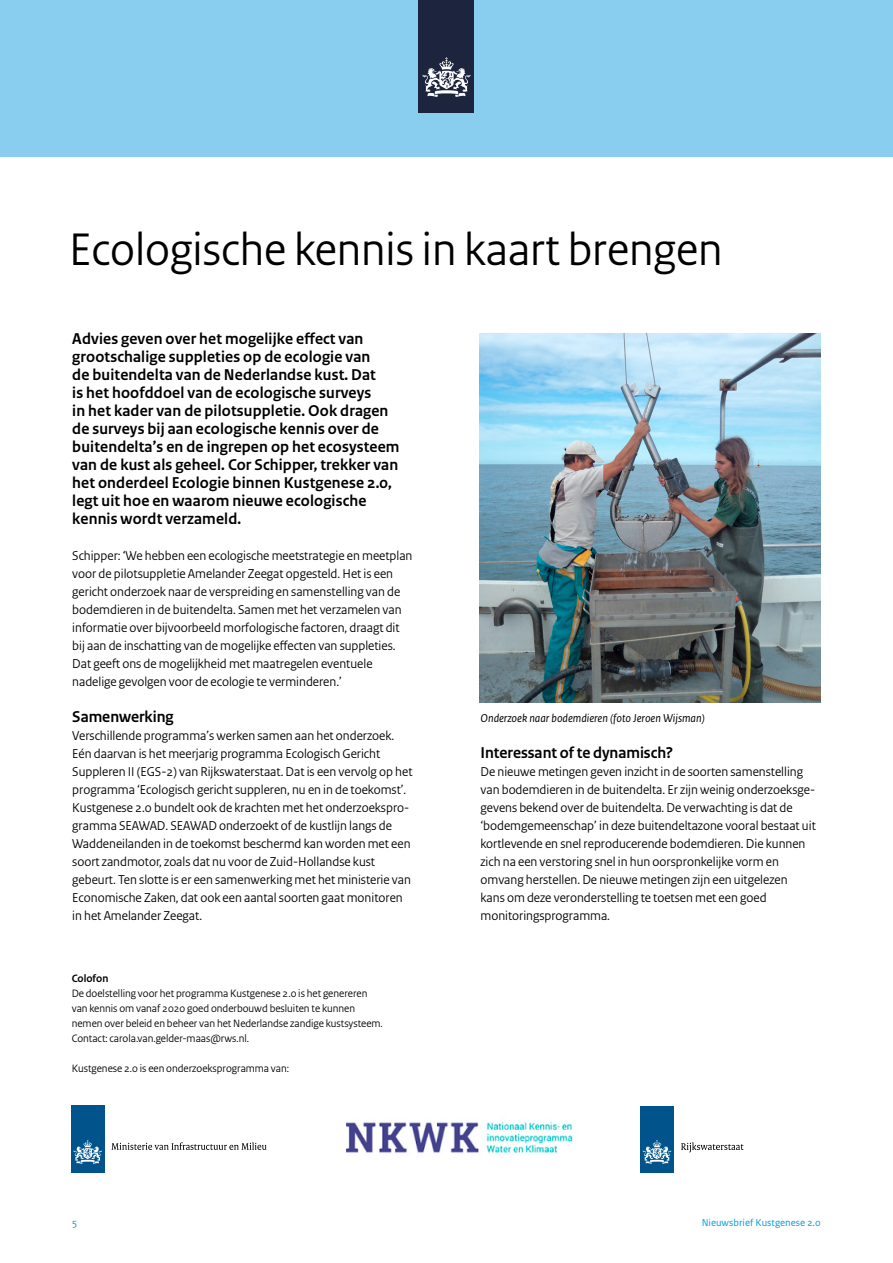
<style>
.page{position:relative;width:893px;height:1263px;background:#fff}
.page>*{position:absolute;margin:0;border:0;box-sizing:border-box;transform-origin:0 0}
.t1{font:48px "Rijksoverheid Sans Heading";color:#000}
.t2{font:700 16.5px/18px "Rijksoverheid Sans";letter-spacing:.01em;color:#000}
.t3{font:13.5px/18px "Rijksoverheid Sans";color:#000}
.t4{font:italic 12px "Rijksoverheid Sans Text";color:#000}
.t5{font:11.25px/15px "Rijksoverheid Sans";color:#000}
.t6{font:700 11.25px "Rijksoverheid Sans";color:#000}
.t7{font:10.5px "Rijksoverheid Sans Text";color:#009ede}
</style>
<div class="page">
<img style="left:480px;top:334px;width:341px;height:368px">
<img style="left:346px;top:1121px;width:227px;height:34px">
<div style="left:640px;top:1106px;width:33px;height:66px;background:#00548b"></div>
<svg style="left:643px;top:1140px;width:28px;height:24px"></svg>
<svg style="left:681px;top:1142px;width:63px;height:11px"></svg>
<div style="left:71px;top:1106px;width:33px;height:67px;background:#00548b"></div>
<svg style="left:73px;top:1140px;width:29px;height:24px"></svg>
<svg style="left:111px;top:1142px;width:155px;height:8px"></svg>
<div style="left:0;top:0;width:893px;height:156px;background:#89ceef"></div>
<div style="left:419px;top:0;width:55px;height:113px;background:#1c243e"></div>
<svg style="left:423px;top:57px;width:47px;height:40px"></svg>
<h1 class="t1" style="left:69px;top:221px;width:655px">Ecologische kennis in kaart brengen</h1>
<p class="t2" style="left:72px;top:330px;width:329px">Advies geven over het mogelijke effect van grootschalige suppleties op de ecologie van<br>de buitendelta van de Nederlandse kust. Dat<br>is het hoofddoel van de ecologische surveys<br>in het kader van de pilotsuppletie. Ook dragen de surveys bij aan ecologische kennis over de buitendelta’s en de ingrepen op het ecosysteem van de kust als geheel. Cor Schipper, trekker van het onderdeel Ecologie binnen Kustgenese 2.0, legt uit hoe en waarom nieuwe ecologische kennis wordt verzameld.</p>
<p class="t3" style="left:72px;top:547px;width:342px">Schipper: ‘We hebben een ecologische meetstrategie en meetplan voor de pilotsuppletie Amelander Zeegat opgesteld. Het is een gericht onderzoek naar de verspreiding en samenstelling van de bodemdieren in de buitendelta. Samen met het verzamelen van informatie over bijvoorbeeld morfologische factoren, draagt dit bij aan de inschatting van de mogelijke effecten van suppleties.<br>Dat geeft ons de mogelijkheid met maatregelen eventuele nadelige gevolgen voor de ecologie te verminderen.’</p>
<p class="t2" style="left:72px;top:708px;width:103px">Samenwerking</p>
<p class="t3" style="left:72px;top:727px;width:342px">Verschillende programma’s werken samen aan het onderzoek.<br>Eén daarvan is het meerjarig programma Ecologisch Gericht Suppleren II (EGS-2) van Rijkswaterstaat. Dat is een vervolg op het programma ‘Ecologisch gericht suppleren, nu en in de toekomst’.<br>Kustgenese 2.0 bundelt ook de krachten met het onderzoekspro&shy;gramma SEAWAD. SEAWAD onderzoekt of de kustlijn langs de Waddeneilanden in de toekomst beschermd kan worden met een soort zandmotor, zoals dat nu voor de Zuid-Hollandse kust gebeurt. Ten slotte is er een samenwerking met het ministerie van Economische Zaken, dat ook een aantal soorten gaat monitoren in het Amelander Zeegat.</p>
<p class="t6" style="left:72px;top:972px;width:38px">Colofon</p>
<p class="t5" style="left:72px;top:986px;width:313px">De doelstelling voor het programma Kustgenese 2.0 is het genereren van kennis om vanaf 2020 goed onderbouwd besluiten te kunnen nemen over beleid en beheer van het Nederlandse zandige kustsysteem.<br>Contact: carola.van.gelder-maas@rws.nl.</p>
<p class="t5" style="left:72px;top:1061px;width:219px">Kustgenese 2.0 is een onderzoeksprogramma van:</p>
<p class="t4" style="left:480px;top:711px;width:226px">Onderzoek naar bodemdieren (foto Jeroen Wijsman)</p>
<p class="t2" style="left:480px;top:744px;width:194px">Interessant of te dynamisch?</p>
<p class="t3" style="left:480px;top:763px;width:337px">De nieuwe metingen geven inzicht in de soorten samenstelling van bodemdieren in de buitendelta. Er zijn weinig onderzoeksge&shy;gevens bekend over de buitendelta. De verwachting is dat de ‘bodemgemeenschap’ in deze buitendeltazone vooral bestaat uit kortlevende en snel reproducerende bodemdieren. Die kunnen zich na een verstoring snel in hun oorspronkelijke vorm en omvang herstellen. De nieuwe metingen zijn een uitgelezen<br>kans om deze veronderstelling te toetsen met een goed monitoringsprogramma.</p>
<p class="t7" style="left:72px;top:1216px;width:7px">5</p>
<p class="t7" style="left:702px;top:1216px;width:121px">Nieuwsbrief Kustgenese 2.0</p>
</div>
